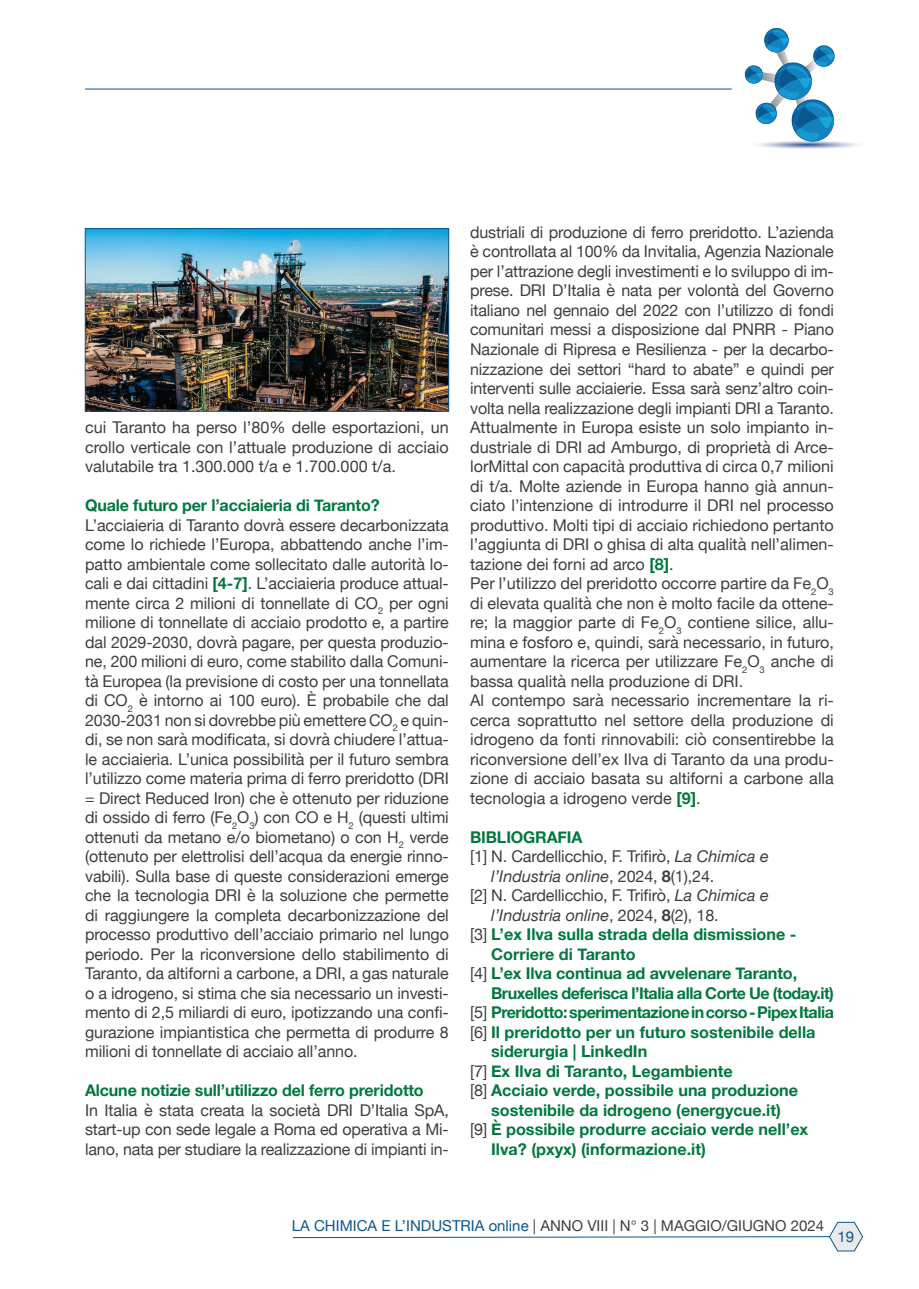
<style>
.page{position:relative;width:919px;height:1289px;background:#fff}
.page>*{position:absolute;margin:0;border:0;box-sizing:border-box;transform-origin:0 0}
.Body_Text_2{font:16.2px/19.5px "Helvetica Neue";letter-spacing:-.005em;color:#3e3e3f;text-align:justify}
.Body_Text_2-2{font:700 16.2px/19.5px "Helvetica Neue";color:#00783e}
.Body_Text_2-3{font:700 16.2px "Helvetica Neue";letter-spacing:-.03em;color:#00783e}
.t1{font:15px "Helvetica Neue";color:#3e3e3f}
.t2{font:15px "Helvetica Neue";color:#0b568e}
.s1{font-weight:700;color:#00783e}
.s2{font-style:italic}
.s3{font-weight:700}
.s4{font-weight:400;color:#3e3e3f}
.s5{color:#0b568e}
</style>
<div class="page">
<hr style="left:85px;top:89px;width:646px;height:1px;background:#0b568e">
<svg style="left:744px;top:28px;width:114px;height:121px"></svg>
<svg style="left:293px;top:1222px;width:569px;height:29px"></svg>
<img style="left:87px;top:230px;width:360px;height:179px">
<div style="left:85px;top:228px;width:364px;height:183px;border:1px solid #0b568e"></div>
<p class="Body_Text_2" style="left:85px;top:418px;width:365px">cui Taranto ha perso l’80% delle esportazioni, un crollo verticale con l’attuale produzione di acciaio valutabile tra 1.300.000 t/a e 1.700.000 t/a.</p>
<p class="Body_Text_2-2" style="left:85px;top:496px;width:296px">Quale futuro per l’acciaieria di Taranto?</p>
<p class="Body_Text_2" style="left:85px;top:516px;width:365px">L’acciaieria di Taranto dovrà essere decarbonizzata come lo richiede l’Europa, abbattendo anche l’im&shy;patto ambientale come sollecitato dalle autorità lo&shy;cali e dai cittadini <span class="s1">[4-7]</span>. L’acciaieria produce attual&shy;mente circa 2 milioni di tonnellate di CO<sub>2</sub> per ogni milione di tonnellate di acciaio prodotto e, a partire dal 2029-2030, dovrà pagare, per questa produzio&shy;ne, 200 milioni di euro, come stabilito dalla Comuni&shy;tà Europea (la previsione di costo per una tonnellata di CO<sub>2</sub> è intorno ai 100 euro). È probabile che dal 2030-2031 non si dovrebbe più emettere CO<sub>2</sub> e quin&shy;di, se non sarà modificata, si dovrà chiudere l’attua&shy;le acciaieria. L’unica possibilità per il futuro sembra l’utilizzo come materia prima di ferro preridotto (DRI = Direct Reduced Iron) che è ottenuto per riduzione di ossido di ferro (Fe<sub>2</sub>O<sub>3</sub>) con CO e H<sub>2</sub> (questi ultimi ottenuti da metano e/o biometano) o con H<sub>2</sub> verde (ottenuto per elettrolisi dell’acqua da energie rinno&shy;vabili). Sulla base di queste considerazioni emerge che la tecnologia DRI è la soluzione che permette di raggiungere la completa decarbonizzazione del processo produttivo dell’acciaio primario nel lungo periodo. Per la riconversione dello stabilimento di Taranto, da altiforni a carbone, a DRI, a gas naturale o a idrogeno, si stima che sia necessario un investi&shy;mento di 2,5 miliardi di euro, ipotizzando una confi&shy;gurazione impiantistica che permetta di produrre 8 milioni di tonnellate di acciaio all’anno.</p>
<p class="Body_Text_2-2" style="left:85px;top:1081px;width:340px">Alcune notizie sull’utilizzo del ferro preridotto</p>
<p class="Body_Text_2" style="left:85px;top:1101px;width:365px">In Italia è stata creata la società DRI D’Italia SpA, start-up con sede legale a Roma ed operativa a Mi&shy;lano, nata per studiare la realizzazione di impianti in-</p>
<p class="Body_Text_2" style="left:470px;top:223px;width:365px">dustriali di produzione di ferro preridotto. L’azienda è controllata al 100% da Invitalia, Agenzia Nazionale per l’attrazione degli investimenti e lo sviluppo di im&shy;prese. DRI D’Italia è nata per volontà del Governo italiano nel gennaio del 2022 con l’utilizzo di fondi comunitari messi a disposizione dal PNRR - Piano Nazionale di Ripresa e Resilienza - per la decarbo&shy;nizzazione dei settori “hard to abate” e quindi per interventi sulle acciaierie. Essa sarà senz’altro coin&shy;volta nella realizzazione degli impianti DRI a Taranto.</p>
<p class="Body_Text_2" style="left:470px;top:418px;width:365px">Attualmente in Europa esiste un solo impianto in&shy;dustriale di DRI ad Amburgo, di proprietà di Arce&shy;lorMittal con capacità produttiva di circa 0,7 milioni di t/a. Molte aziende in Europa hanno già annun&shy;ciato l’intenzione di introdurre il DRI nel processo produttivo. Molti tipi di acciaio richiedono pertanto l’aggiunta di DRI o ghisa di alta qualità nell’alimen&shy;tazione dei forni ad arco <span class="s1">[8]</span>.</p>
<p class="Body_Text_2" style="left:470px;top:574px;width:365px">Per l’utilizzo del preridotto occorre partire da Fe<sub>2</sub>O<sub>3 </sub>di elevata qualità che non è molto facile da ottene&shy;re; la maggior parte di Fe<sub>2</sub>O<sub>3</sub> contiene silice, allu&shy;mina e fosforo e, quindi, sarà necessario, in futuro, aumentare la ricerca per utilizzare Fe<sub>2</sub>O<sub>3</sub> anche di bassa qualità nella produzione di DRI.</p>
<p class="Body_Text_2" style="left:470px;top:691px;width:365px">Al contempo sarà necessario incrementare la ri&shy;cerca soprattutto nel settore della produzione di idrogeno da fonti rinnovabili: ciò consentirebbe la riconversione dell’ex Ilva di Taranto da una produ&shy;zione di acciaio basata su altiforni a carbone alla tecnologia a idrogeno verde <span class="s1">[9]</span>.</p>
<p class="Body_Text_2-2" style="left:470px;top:827px;width:114px">BIBLIOGRAFIA</p>
<p class="Body_Text_2" style="left:491px;top:847px;width:279px;text-indent:-21px">[1] N. Cardellicchio, F. Trifirò, <span class="s2">La Chimica e l’Industria online</span>, 2024, <span class="s3">8</span>(1),24.</p>
<p class="Body_Text_2" style="left:491px;top:886px;width:279px;text-indent:-21px">[2] N. Cardellicchio, F. Trifirò, <span class="s2">La Chimica e l’Industria online</span>, 2024, <span class="s3">8</span>(2), 18.</p>
<p class="Body_Text_2-2" style="left:491px;top:925px;width:307px;text-indent:-21px"><span class="s4">[3]</span> L’ex Ilva sulla strada della dismissione -<br>Corriere di Taranto</p>
<p class="Body_Text_2-2" style="left:470px;top:964px;width:328px"><span class="s4">[4]</span> L’ex Ilva continua ad avvelenare Taranto,</p>
<p class="Body_Text_2-3" style="left:491px;top:980px;width:344px">Bruxelles deferisca l’Italia alla Corte Ue (today.it)</p>
<p class="Body_Text_2-3" style="left:470px;top:999px;width:365px"><span class="s4">[5]</span> Preridotto: sperimentazione in corso - Pipex Italia</p>
<p class="Body_Text_2-2" style="left:491px;top:1022px;width:326px;text-indent:-21px"><span class="s4">[6]</span> Il preridotto per un futuro sostenibile della siderurgia | LinkedIn</p>
<p class="Body_Text_2-2" style="left:470px;top:1061px;width:264px"><span class="s4">[7]</span> Ex Ilva di Taranto, Legambiente</p>
<p class="Body_Text_2-2" style="left:470px;top:1081px;width:329px;text-align:center"><span class="s4">[8]</span> Acciaio verde, possibile una produzione sostenibile da idrogeno (energycue.it)</p>
<p class="Body_Text_2-2" style="left:491px;top:1120px;width:319px;text-indent:-21px"><span class="s4">[9]</span> È possibile produrre acciaio verde nell’ex<br>Ilva? (pxyx) (informazione.it)</p>
<p class="t1" style="left:292px;top:1214px;width:533px"><span class="s5">LA CHIMICA E L’INDUSTRIA online</span> | ANNO VIII | N° 3 | MAGGIO/GIUGNO 2024</p>
<p class="t2" style="left:837px;top:1225px;width:18px">19</p>
</div>
